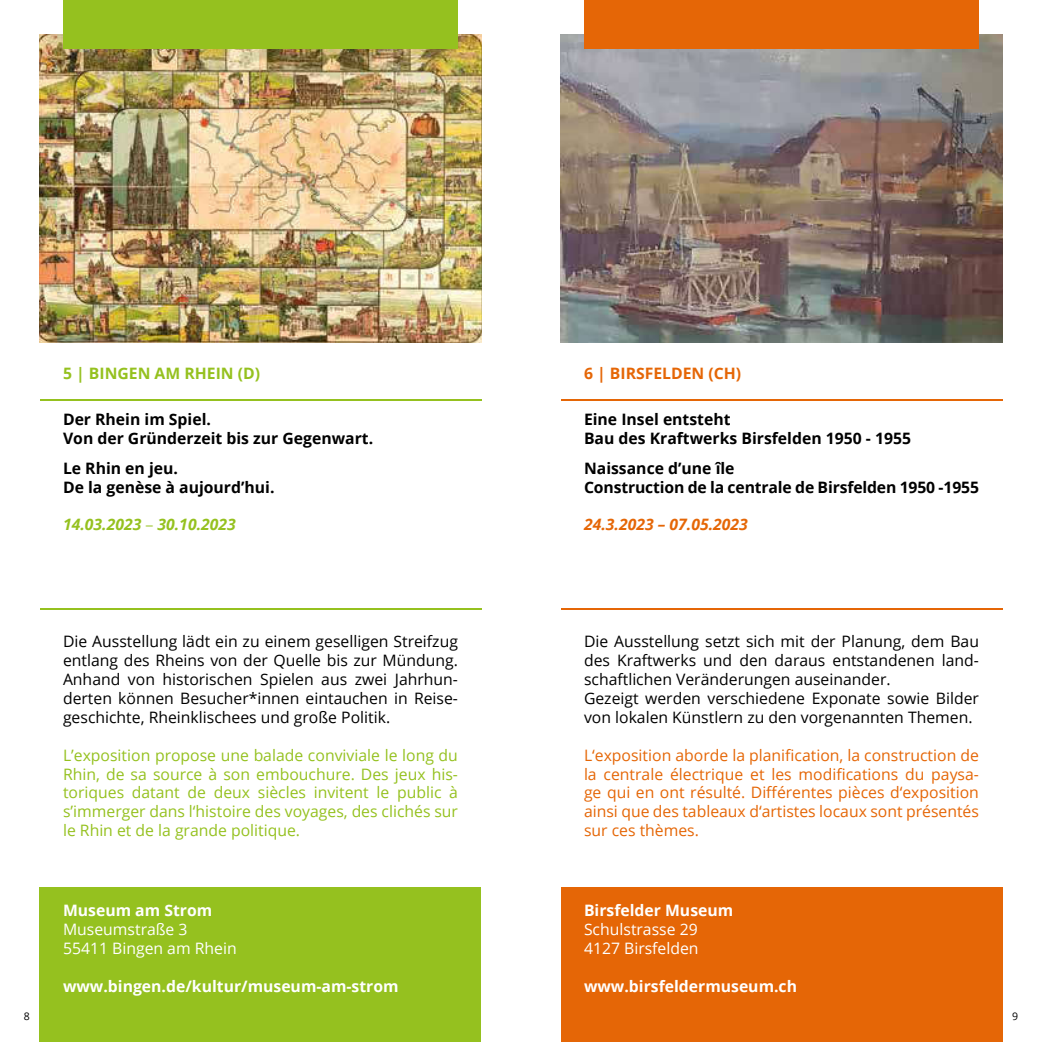
<style>
.page{position:relative;width:1042px;height:1042px;background:#fff}
.page>*{position:absolute;margin:0;border:0;box-sizing:border-box;transform-origin:0 0}
.t1{font:15.75px/18.9px "Open Sans";color:#000;text-align:justify}
.t2{font:15.75px/18.9px "Open Sans";color:#95c11f;text-align:justify}
.t3{font:15.75px/18.9px "Open Sans";color:#e56606;text-align:justify}
.t4{font:700 15.75px/18.9px "Open Sans";color:#000}
.t5{font:700 15.75px "Open Sans";color:#fff}
.t6{font:15.75px/18.9px "Open Sans";color:#fff}
.t7{font:italic 700 15.75px "Open Sans";color:#95c11f}
.t8{font:italic 700 15.75px "Open Sans";color:#e56606}
.t9{font:700 15.75px "Open Sans";color:#95c11f}
.t10{font:700 15.75px "Open Sans";color:#e56606}
.t11{font:10.5px "Open Sans";color:#000}
.s1{font-family:"Myriad Pro";font-weight:400;font-style:normal}
</style>
<div class="page">
<div style="left:40px;top:887px;width:441px;height:155px;background:#95c11f"></div>
<img style="left:40px;top:35px;width:441px;height:307px">
<div style="left:561px;top:887px;width:441px;height:155px;background:#e56606"></div>
<img style="left:561px;top:35px;width:441px;height:307px">
<div style="left:63px;top:0;width:395px;height:48px;background:#95c11f"></div>
<div style="left:584px;top:0;width:395px;height:48px;background:#e56606"></div>
<hr style="left:561px;top:399px;width:441px;height:2px;background:#e56606">
<hr style="left:561px;top:608px;width:441px;height:2px;background:#e56606">
<hr style="left:40px;top:399px;width:441px;height:2px;background:#95c11f">
<hr style="left:40px;top:608px;width:441px;height:2px;background:#95c11f">
<p class="t9" style="left:63px;top:367px;width:199px">5 | BINGEN AM RHEIN (D)</p>
<p class="t4" style="left:63px;top:412px;width:312px">Der Rhein im Spiel.<br>Von der Gründerzeit bis zur Gegenwart.</p>
<p class="t4" style="left:63px;top:460px;width:213px">Le Rhin en jeu.<br>De la genèse à aujourd’hui.</p>
<p class="t7" style="left:63px;top:518px;width:174px">14.03.2023 <span class="s1">–</span> 30.10.2023</p>
<p class="t1" style="left:63px;top:633px;width:396px">Die Ausstellung lädt ein zu einem geselligen Streifzug entlang des Rheins von der Quelle bis zur Mündung.<br>Anhand von historischen Spielen aus zwei Jahrhun&shy;derten können Besucher*innen eintauchen in Reise&shy;geschichte, Rheinklischees und große Politik.</p>
<p class="t2" style="left:63px;top:747px;width:396px">L’exposition propose une balade conviviale le long du Rhin, de sa source à son embouchure. Des jeux his&shy;toriques datant de deux siècles invitent le public à s’immerger dans l‘histoire des voyages, des clichés sur le Rhin et de la grande politique.</p>
<p class="t5" style="left:63px;top:904px;width:151px">Museum am Strom</p>
<p class="t6" style="left:63px;top:919px;width:175px">Museumstraße 3<br>55411 Bingen am Rhein</p>
<p class="t5" style="left:63px;top:979px;width:337px">www.bingen.de/kultur/museum-am-strom</p>
<p class="t10" style="left:584px;top:367px;width:159px">6 | BIRSFELDEN (CH)</p>
<p class="t4" style="left:584px;top:412px;width:328px">Eine Insel entsteht<br>Bau des Kraftwerks Birsfelden 1950 - 1955</p>
<p class="t4" style="left:584px;top:460px;width:396px">Naissance d’une île<br>Construction de la centrale de Birsfelden 1950 -1955</p>
<p class="t8" style="left:584px;top:518px;width:165px">24.3.2023 – 07.05.2023</p>
<p class="t1" style="left:584px;top:633px;width:396px;text-align:left">Die Ausstellung setzt sich mit der Planung, dem Bau des Kraftwerks und den daraus entstandenen land&shy;schaftlichen Veränderungen auseinander.<br>Gezeigt werden verschiedene Exponate sowie Bilder von lokalen Künstlern zu den vorgenannten Themen.</p>
<p class="t3" style="left:584px;top:745px;width:396px">L‘exposition aborde la planification, la construction de la centrale électrique et les modifications du paysa&shy;ge qui en ont résulté. Différentes pièces d‘exposition ainsi que des tableaux d‘artistes locaux sont présentés sur ces thèmes.</p>
<p class="t5" style="left:584px;top:904px;width:151px">Birsfelder Museum</p>
<p class="t6" style="left:584px;top:919px;width:116px">Schulstrasse 29<br>4127 Birsfelden</p>
<p class="t5" style="left:584px;top:979px;width:215px">www.birsfeldermuseum.ch</p>
<p class="t11" style="left:24px;top:1012px;width:8px">8</p>
<p class="t11" style="left:1012px;top:1009px;width:8px">9</p>
</div>
